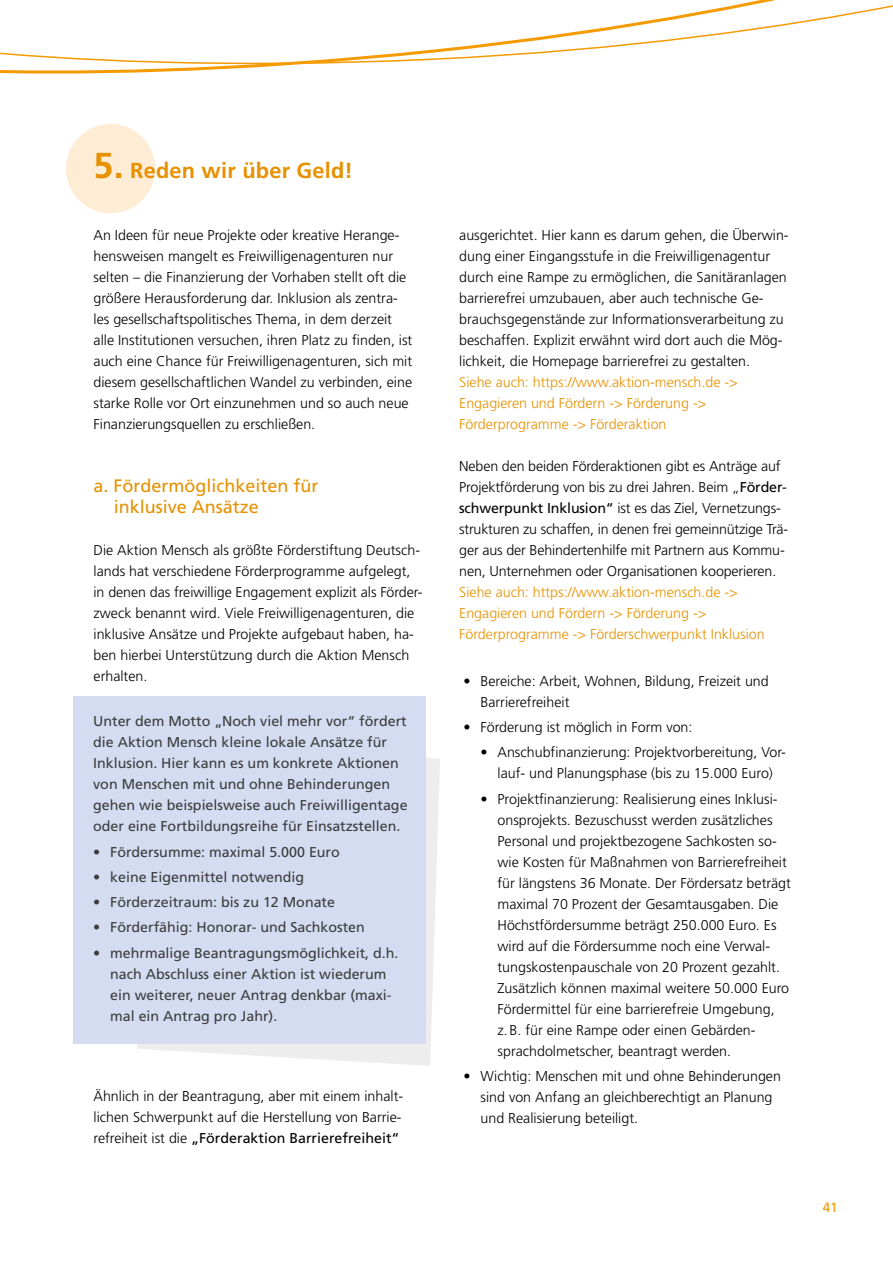
<style>
.page{position:relative;width:893px;height:1263px;background:#fff}
.page>*{position:absolute;margin:0;border:0;box-sizing:border-box;transform-origin:0 0}
.t1{font:700 21.75px "Frutiger LT Std";letter-spacing:.01em;color:#e79100}
.t2{font:18px/21px "Frutiger LT Std";color:#e79100}
.t3{font:300 14.25px/21px "Frutiger LT Std";color:#000}
.t4{font:14.25px/21px "Frutiger LT Std";color:#3c3c3b}
.t5{font:300 14.25px/21px "Frutiger LT Std";color:#e79100}
.t6{font:13.5px "Frutiger LT Std";color:#f59a00}
.s1{font-size:36px}
.s2{font-weight:400}
</style>
<div class="page">
<svg style="left:0;top:0;width:893px;height:74px"></svg>
<svg style="left:137px;top:758px;width:303px;height:308px;fill:#ededed"></svg>
<div style="left:73px;top:696px;width:353px;height:348px;background:#d3dcf1"></div>
<div style="left:66px;top:124px;width:89px;height:89px;background:#feecd4;border-radius:50%"></div>
<h3 class="t1" style="left:94px;top:157px;width:261px"><span class="s1">5.</span> Reden wir über Geld!</h3>
<p class="t3" style="left:94px;top:225px;width:320px">An Ideen für neue Projekte oder kreative Herange&shy;hensweisen mangelt es Freiwilligenagenturen nur selten – die Finanzierung der Vorhaben stellt oft die größere Herausforderung dar. Inklusion als zentra&shy;les gesellschaftspolitisches Thema, in dem derzeit alle Institutionen versuchen, ihren Platz zu finden, ist auch eine Chance für Freiwilligenagenturen, sich mit diesem gesellschaftlichen Wandel zu verbinden, eine starke Rolle vor Ort einzunehmen und so auch neue Finanzierungsquellen zu erschließen.</p>
<h4 class="t2" style="left:114px;top:476px;width:206px;text-indent:-20px">a. Fördermöglichkeiten für inklusive Ansätze</h4>
<p class="t3" style="left:94px;top:540px;width:330px">Die Aktion Mensch als größte Förderstiftung Deutsch&shy;lands hat verschiedene Förderprogramme aufgelegt, in denen das freiwillige Engagement explizit als Förder&shy;zweck benannt wird. Viele Freiwilligenagenturen, die inklusive Ansätze und Projekte aufgebaut haben, ha&shy;ben hierbei Unterstützung durch die Aktion Mensch erhalten.</p>
<p class="t4" style="left:93px;top:711px;width:316px">Unter dem Motto „Noch viel mehr vor“ fördert die Aktion Mensch kleine lokale Ansätze für Inklusion. Hier kann es um konkrete Aktionen von Menschen mit und ohne Behinderungen gehen wie beispielsweise auch Freiwilligentage oder eine Fortbildungsreihe für Einsatzstellen.</p>
<p class="t4" style="left:93px;top:841px;width:248px">• Fördersumme: maximal 5.000 Euro</p>
<p class="t4" style="left:93px;top:866px;width:213px">• keine Eigenmittel notwendig</p>
<p class="t4" style="left:93px;top:892px;width:243px">• Förderzeitraum: bis zu 12 Monate</p>
<p class="t4" style="left:93px;top:917px;width:273px">• Förderfähig: Honorar- und Sachkosten</p>
<p class="t4" style="left:110px;top:942px;width:290px;text-indent:-17px">• mehrmalige Beantragungsmöglichkeit, d.h. nach Abschluss einer Aktion ist wiederum ein weiterer, neuer Antrag denkbar (maxi&shy;mal ein Antrag pro Jahr).</p>
<p class="t3" style="left:94px;top:1086px;width:311px;text-align:justify">Ähnlich in der Beantragung, aber mit einem inhalt&shy;lichen Schwerpunkt auf die Herstellung von Barrie&shy;refreiheit ist die <span class="s2">„Förderaktion Barrierefreiheit“</span></p>
<p class="t3" style="left:459px;top:225px;width:330px">ausgerichtet. Hier kann es darum gehen, die Überwin&shy;dung einer Eingangsstufe in die Freiwilligenagentur durch eine Rampe zu ermöglichen, die Sanitäranlagen barrierefrei umzubauen, aber auch technische Ge&shy;brauchsgegenstände zur Informationsverarbeitung zu beschaffen. Explizit erwähnt wird dort auch die Mög&shy;lichkeit, die Homepage barrierefrei zu gestalten.</p>
<p class="t5" style="left:459px;top:372px;width:280px">Siehe auch: https://www.aktion-mensch.de -&gt;<br>Engagieren und Fördern -&gt; Förderung -&gt;<br>Förderprogramme -&gt; Förderaktion</p>
<p class="t3" style="left:459px;top:456px;width:330px">Neben den beiden Förderaktionen gibt es Anträge auf Projektförderung von bis zu drei Jahren. Beim „<span class="s2">Förder&shy;schwerpunkt Inklusion“</span> ist es das Ziel, Vernetzungs&shy;strukturen zu schaffen, in denen frei gemeinnützige Trä&shy;ger aus der Behindertenhilfe mit Partnern aus Kommu&shy;nen, Unternehmen oder Organisationen kooperieren.</p>
<p class="t5" style="left:459px;top:582px;width:307px">Siehe auch: https://www.aktion-mensch.de -&gt;<br>Engagieren und Fördern -&gt; Förderung -&gt;<br>Förderprogramme -&gt; Förderschwerpunkt Inklusion</p>
<p class="t3" style="left:480px;top:670px;width:290px;text-indent:-17px">• Bereiche: Arbeit, Wohnen, Bildung, Freizeit und<br>Barrierefreiheit</p>
<p class="t3" style="left:463px;top:717px;width:230px">• Förderung ist möglich in Form von:</p>
<p class="t3" style="left:480px;top:742px;width:306px;text-align:center">• Anschubfinanzierung: Projektvorbereitung, Vor&shy;lauf- und Planungsphase (bis zu 15.000 Euro)</p>
<p class="t3" style="left:497px;top:788px;width:295px;text-indent:-17px">• Projektfinanzierung: Realisierung eines Inklusi&shy;onsprojekts. Bezuschusst werden zusätzliches Personal und projektbezogene Sachkosten so&shy;wie Kosten für Maßnahmen von Barrierefreiheit für längstens 36 Monate. Der Fördersatz beträgt maximal 70 Prozent der Gesamtausgaben. Die Höchstfördersumme beträgt 250.000 Euro. Es wird auf die Fördersumme noch eine Verwal&shy;tungskostenpauschale von 20 Prozent gezahlt.<br>Zusätzlich können maximal weitere 50.000 Euro Fördermittel für eine barrierefreie Umgebung,</p>
<p class="t3" style="left:497px;top:1019px;width:259px">z.B. für eine Rampe oder einen Gebärden&shy;sprachdolmetscher, beantragt werden.</p>
<p class="t3" style="left:480px;top:1066px;width:302px;text-indent:-17px">• Wichtig: Menschen mit und ohne Behinderungen sind von Anfang an gleichberechtigt an Planung und Realisierung beteiligt.</p>
<p class="t6" style="left:823px;top:1199px;width:17px">41</p>
</div>
